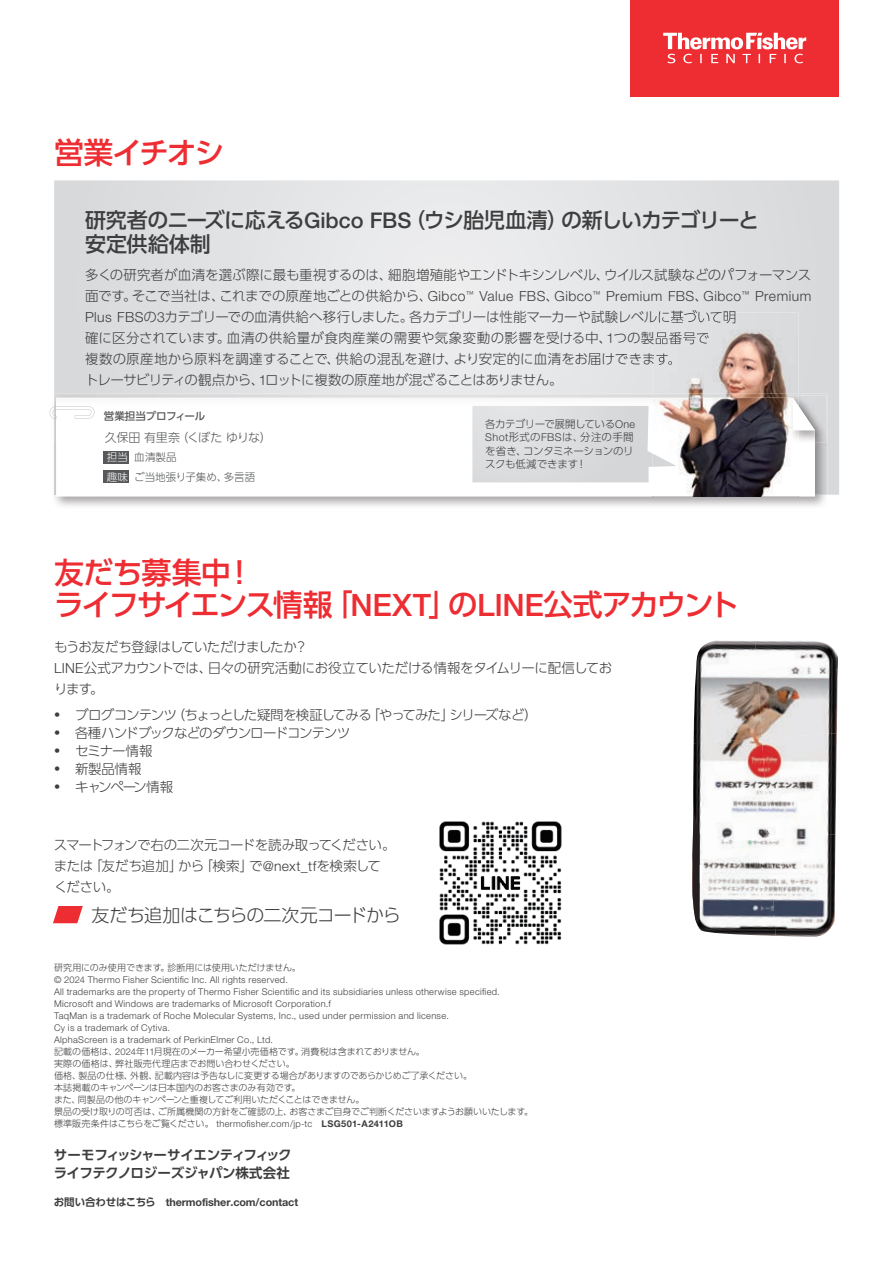
<style>
.page{position:relative;width:893px;height:1263px;background:#fff}
.page>*{position:absolute;margin:0;border:0;box-sizing:border-box;transform-origin:0 0}
.t1{font:500 30px/31.5px "UD Shin Go Pro";letter-spacing:-.075em;color:#ee2d33}
.t2{font:500 21px/24px "UD Shin Go Pro";letter-spacing:-.025em;color:#3e3e3f}
.t3{font:300 18px "UD Shin Go Pro";letter-spacing:-.055em;color:#3e3e3f}
.t4{font:300 13.95px "Helvetica Neue LTW1 G";letter-spacing:.03em;color:#3e3e3f}
.t5{font:300 13.5px/21px "UD Shin Go Pro";letter-spacing:-.03em;color:#3e3e3f}
.t6{font:300 13.5px/21px "UD Shin Go Pro";letter-spacing:-.01em;color:#3e3e3f}
.t7{font:300 13.5px "UD Shin Go Pro";letter-spacing:-.075em;color:#3e3e3f}
.t8{font:700 13.5px/18px "UD Shin Go Pro De";letter-spacing:-.04em;color:#3e3e3f}
.t9{font:300 13.5px "UD Shin Go Pro";letter-spacing:-.07em;color:#3e3e3f}
.t10{font:300 13.5px "UD Shin Go Pro";letter-spacing:-.085em;color:#3e3e3f}
.t11{font:300 12px "UD Shin Go Pro";letter-spacing:-.005em;color:#545557}
.t12{font:700 10.8px "Helvetica Neue LTW1 G";letter-spacing:-.01em;color:#3e3e3f}
.t13{font:300 10.5px/13.5px "UD Shin Go Pro";letter-spacing:-.025em;color:#3e3e3f}
.t14{font:300 10.5px/19.4px "UD Shin Go Pro";letter-spacing:.005em;color:#545557}
.t15{font:500 10.5px "UD Shin Go Pro";letter-spacing:-.01em;color:#57585a}
.t16{font:300 9.3px/12px "Helvetica Neue LTW1 G";letter-spacing:.035em;color:#3e3e3f}
.t17{font:300 9px/12px "UD Shin Go Pro";letter-spacing:-.01em;color:#3e3e3f}
.s1{font-family:"Helvetica Neue LTW1 G";font-size:21.6px}
.s2{font-family:"UD Shin Go Pro";font-size:13.5px}
.s3{font-family:"Helvetica Neue LTW1 G";font-size:13.95px}
.s4{color:#fff}
.s5{font-family:"Helvetica Neue LTW1 G";font-size:10.8px}
.s6{font-family:"Helvetica Neue LTW1 G";font-size:30.9px}
.s7{font-family:"Helvetica Neue LTW1 G";font-size:12.3px}
.s8{font-family:"Helvetica Neue LTW1 G";font-size:9.3px}
.s9{font-family:"UD Shin Go Pro";font-size:9px}
.s10{font-weight:700}
.s11{font-family:"UD Shin Go Pro De";font-size:10.5px}
</style>
<div class="page">
<div style="left:630px;top:0;width:209px;height:96px;background:#ee2d33"></div>
<svg style="left:663px;top:33px;width:143px;height:30px"></svg>
<svg style="left:54px;top:180px;width:785px;height:315px"></svg>
<svg style="left:53px;top:906px;width:30px;height:17px"></svg>
<img style="left:439px;top:821px;width:123px;height:124px">
<img style="left:694px;top:640px;width:61px;height:98px">
<img style="left:755px;top:641px;width:83px;height:97px">
<img style="left:693px;top:738px;width:76px;height:106px">
<img style="left:762px;top:733px;width:75px;height:106px">
<img style="left:699px;top:844px;width:70px;height:92px">
<img style="left:769px;top:834px;width:66px;height:103px">
<hr style="left:699px;top:865px;width:3px;height:17px;background:#fff">
<svg style="left:692px;top:813px;width:8px;height:115px"></svg>
<img style="left:54px;top:394px;width:599px;height:50px">
<img style="left:798px;top:394px;width:30px;height:101px">
<img style="left:54px;top:444px;width:2px;height:51px">
<svg style="left:56px;top:398px;width:759px;height:97px"></svg>
<img style="left:815px;top:395px;width:11px;height:48px">
<img style="left:798px;top:430px;width:17px;height:13px">
<svg style="left:50px;top:406px;width:45px;height:13px"></svg>
<div style="left:104px;top:451px;width:25px;height:13px;background:#57585a"></div>
<div style="left:104px;top:471px;width:25px;height:12px;background:#57585a"></div>
<div style="left:472px;top:406px;width:181px;height:76px;background:#dbdcde"></div>
<img style="left:653px;top:312px;width:145px;height:185px">
<img style="left:653px;top:312px;width:82px;height:11px">
<img style="left:653px;top:331px;width:56px;height:13px">
<img style="left:653px;top:353px;width:19px;height:12px">
<svg style="left:789px;top:395px;width:26px;height:35px"></svg>
<img style="left:789px;top:398px;width:9px;height:45px">
<img style="left:793px;top:398px;width:5px;height:32px">
<img style="left:653px;top:454px;width:23px;height:13px">
<h1 class="t1" style="left:54px;top:136px;width:172px">営業イチオシ</h1>
<h2 class="t2" style="left:85px;top:208px;width:675px">研究者のニーズに応える<span class="s1">Gibco FBS</span>（ウシ胎児血清）の新しいカテゴリーと安定供給体制</h2>
<h3 class="t5" style="left:85px;top:264px;width:728px">多くの研究者が血清を選ぶ際に最も重視するのは、細胞増殖能やエンドトキシンレベル、ウイルス試験などのパフォーマンス</h3>
<h3 class="t4" style="left:85px;top:288px;width:728px"><span class="s2">面です。そこで当社は、これまでの原産地ごとの供給から、</span>Gibco<sup>™</sup> Value FBS<span class="s2">、</span>Gibco<sup>™</sup> Premium FBS<span class="s2">、</span>Gibco<sup>™</sup> Premium</h3>
<h3 class="t6" style="left:85px;top:306px;width:653px"><span class="s3">Plus FBS</span>の<span class="s3">3</span>カテゴリーでの血清供給へ移行しました。各カテゴリーは性能マーカーや試験レベルに基づいて明確に区分されています。血清の供給量が食肉産業の需要や気象変動の影響を受ける中、<span class="s3">1</span>つの製品番号で<br>複数の原産地から原料を調達することで、供給の混乱を避け、より安定的に血清をお届けできます。<br>トレーサビリティの観点から、<span class="s3">1</span>ロットに複数の原産地が混ざることはありません。</h3>
<p class="t15" style="left:104px;top:408px;width:103px">営業担当プロフィール</p>
<p class="t11" style="left:105px;top:428px;width:168px">久保田有里奈（くぼたゆりな）</p>
<p class="t14" style="left:107px;top:447px;width:150px"><span class="s4">担当</span> 血清製品<br><span class="s4">趣味</span> ご当地張り子集め、多言語</p>
<p class="t13" style="left:485px;top:417px;width:152px">各カテゴリーで展開している<span class="s5">One<br>Shot</span>形式の<span class="s5">FBS</span>は、分注の手間を省き、コンタミネーションのリスクも低減できます！</p>
<h1 class="t1" style="left:54px;top:556px;width:687px">友だち募集中！<br>ライフサイエンス情報「<span class="s6">NEXT</span>」の<span class="s6">LINE</span>公式アカウント</h1>
<h3 class="t5" style="left:54px;top:636px;width:560px">もうお友だち登録はしていただけましたか？<br><span class="s3">LINE</span>公式アカウントでは、日々の研究活動にお役立ていただける情報をタイムリーに配信しております。</h3>
<h3 class="t7" style="left:54px;top:703px;width:485px"><span class="s7">•</span> ブログコンテンツ（ちょっとした疑問を検証してみる「やってみた」シリーズなど）</h3>
<h3 class="t9" style="left:54px;top:721px;width:298px"><span class="s7">•</span> 各種ハンドブックなどのダウンロードコンテンツ</h3>
<h3 class="t5" style="left:54px;top:739px;width:100px"><span class="s7">•</span> セミナー情報</h3>
<h3 class="t5" style="left:54px;top:757px;width:89px"><span class="s7">•</span> 新製品情報</h3>
<h3 class="t10" style="left:54px;top:775px;width:121px"><span class="s7">•</span> キャンペーン情報</h3>
<h3 class="t5" style="left:54px;top:833px;width:343px">スマートフォンで右の二次元コードを読み取ってください。または「友だち追加」から「検索」で<span class="s3">@next_tf</span>を検索してください。</h3>
<h3 class="t3" style="left:92px;top:901px;width:311px">友だち追加はこちらの二次元コードから</h3>
<p class="t17" style="left:54px;top:961px;width:248px">研究用にのみ使用できます。診断用には使用いただけません。</p>
<p class="t16" style="left:54px;top:973px;width:447px">© 2024 Thermo Fisher Scientific Inc. All rights reserved.<br>All trademarks are the property of Thermo Fisher Scientific and its subsidiaries unless otherwise specified.<br>Microsoft and Windows are trademarks of Microsoft Corporation.f<br>TaqMan is a trademark of Roche Molecular Systems, Inc., used under permission and license.<br>Cy is a trademark of Cytiva.<br>AlphaScreen is a trademark of PerkinElmer Co., Ltd.</p>
<p class="t17" style="left:54px;top:1045px;width:481px">記載の価格は、<span class="s8">2024</span>年<span class="s8">11</span>月現在のメーカー希望小売価格です。消費税は含まれておりません。<br>実際の価格は、弊社販売代理店までお問い合わせください。<br>価格、製品の仕様、外観、記載内容は予告なしに変更する場合がありますのであらかじめご了承ください。<br>本誌掲載のキャンペーンは日本国内のお客さまのみ有効です。<br>また、同製品の他のキャンペーンと重複してご利用いただくことはできません。<br>景品の受け取りの可否は、ご所属機関の方針をご確認の上、お客さまご自身でご判断くださいますようお願いいたします。</p>
<p class="t16" style="left:54px;top:1117px;width:350px"><span class="s9">標準販売条件はこちらをご覧ください。</span> thermofisher.com/jp-tc <span class="s10">LSG501-A2411OB</span></p>
<h3 class="t8" style="left:54px;top:1145px;width:239px">サーモフィッシャーサイエンティフィックライフテクノロジーズジャパン株式会社</h3>
<p class="t12" style="left:54px;top:1196px;width:246px"><span class="s11">お問い合わせはこちら　</span>thermofisher.com/contact</p>
</div>
